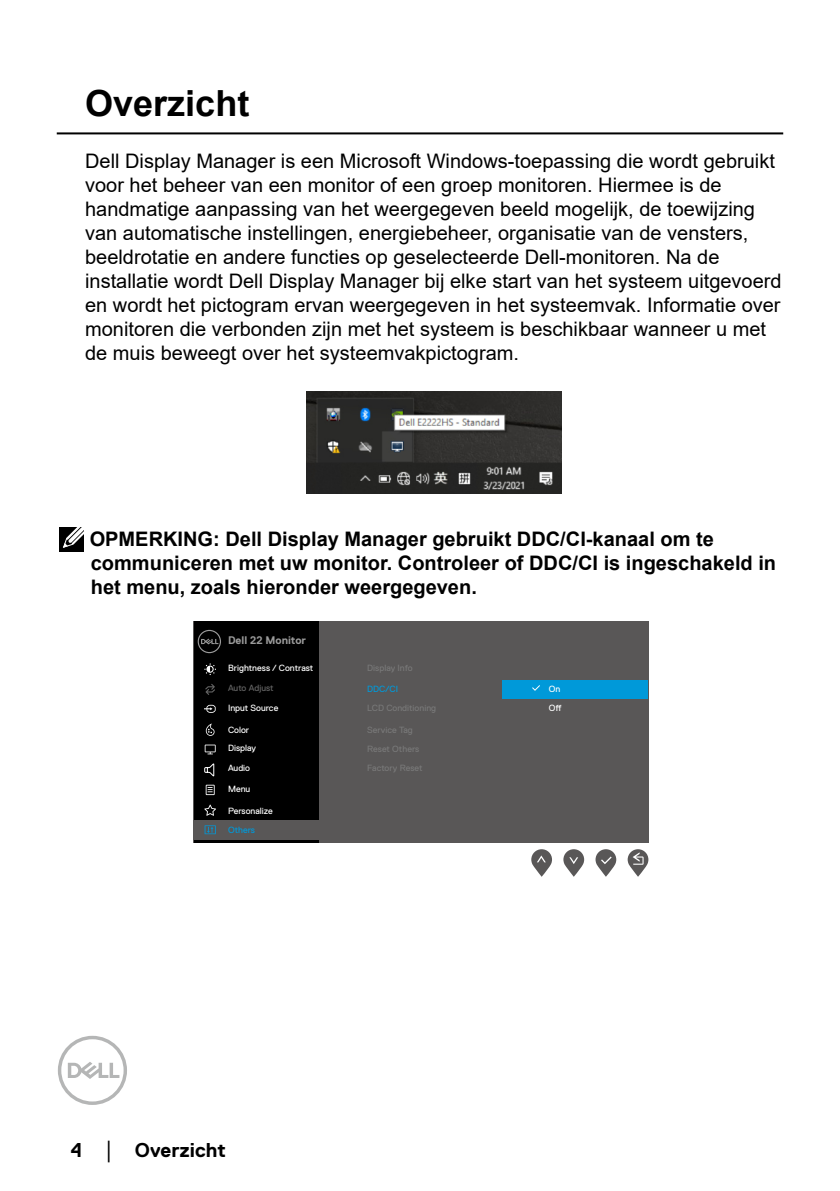
<style>
.page{position:relative;width:840px;height:1191px;background:#fff}
.page>*{position:absolute;margin:0;border:0;box-sizing:border-box;transform-origin:0 0}
.t1{font:700 36px "Arial";color:#000}
.t2{font:20px/24px "Arial";color:#000}
.t3{font:700 20px/24px "Arial";color:#000}
.t4{font:700 20px "Dell Replica";color:#000}
.t5{font:700 11px "Dell Replica";color:#9b9b9b}
.t6{font:9px/18.4px "Dell Replica";color:#fff}
.t7{font:9px/19px "Dell Replica";color:#787878}
.t8{font:9px "Dell Replica";color:#0099d9}
.t9{font:9px "Dell Replica";color:#646464}
.s1{font-family:"Times New Roman";font-weight:400;font-size:18px}
</style>
<div class="page">
<svg style="left:58px;top:1035px;width:69px;height:70px"></svg>
<hr style="left:57px;top:132px;width:725px;height:2px;background:#000">
<img style="left:306px;top:391px;width:255px;height:102px">
<div style="left:60px;top:527px;width:24px;height:24px;background:#000"></div>
<svg style="left:63px;top:527px;width:21px;height:21px"></svg>
<svg style="left:627px;top:849px;width:21px;height:27px"></svg>
<svg style="left:563px;top:849px;width:21px;height:27px"></svg>
<svg style="left:531px;top:849px;width:20px;height:27px"></svg>
<svg style="left:595px;top:849px;width:21px;height:27px"></svg>
<div style="left:193px;top:621px;width:456px;height:221px;background:#595757"></div>
<div style="left:193px;top:621px;width:125px;height:221px;background:#000"></div>
<div style="left:193px;top:820px;width:125px;height:19px;background:#595757"></div>
<svg style="left:197px;top:630px;width:24px;height:23px"></svg>
<svg style="left:204px;top:663px;width:12px;height:12px"></svg>
<svg style="left:205px;top:684px;width:10px;height:11px"></svg>
<svg style="left:206px;top:723px;width:8px;height:13px"></svg>
<svg style="left:204px;top:744px;width:11px;height:10px"></svg>
<svg style="left:205px;top:784px;width:9px;height:11px"></svg>
<svg style="left:204px;top:804px;width:12px;height:11px"></svg>
<svg style="left:204px;top:825px;width:12px;height:9px"></svg>
<svg style="left:204px;top:705px;width:11px;height:8px"></svg>
<svg style="left:204px;top:763px;width:10px;height:13px"></svg>
<div style="left:502px;top:680px;width:145px;height:18px;background:#0099d9"></div>
<svg style="left:532px;top:685px;width:7px;height:6px"></svg>
<h1 class="t1" style="left:85px;top:78px;width:166px">Overzicht</h1>
<p class="t2" style="left:85px;top:149px;width:697px">Dell Display Manager is een Microsoft Windows-toepassing die wordt gebruikt voor het beheer van een monitor of een groep monitoren. Hiermee is de handmatige aanpassing van het weergegeven beeld mogelijk, de toewijzing van automatische instellingen, energiebeheer, organisatie van de vensters, beeldrotatie en andere functies op geselecteerde Dell-monitoren. Na de installatie wordt Dell Display Manager bij elke start van het systeem uitgevoerd en wordt het pictogram ervan weergegeven in het systeemvak. Informatie over monitoren die verbonden zijn met het systeem is beschikbaar wanneer u met de muis beweegt over het systeemvakpictogram.</p>
<p class="t3" style="left:90px;top:527px;width:687px">OPMERKING: Dell Display Manager gebruikt DDC/CI-kanaal om te communiceren met uw monitor. Controleer of DDC/CI is ingeschakeld in het menu, zoals hieronder weergegeven.</p>
<p class="t5" style="left:228px;top:634px;width:79px">Dell 22 Monitor</p>
<p class="t6" style="left:228px;top:659px;width:87px">Brightness / Contrast</p>
<p class="t9" style="left:228px;top:683px;width:47px">Auto Adjust</p>
<p class="t6" style="left:228px;top:698px;width:52px">Input Source</p>
<p class="t6" style="left:228px;top:720px;width:29px">Color<br>Display</p>
<p class="t6" style="left:228px;top:780px;width:24px">Menu</p>
<p class="t7" style="left:367px;top:658px;width:47px">Display Info</p>
<p class="t8" style="left:367px;top:683px;width:32px">DDC/CI</p>
<p class="t7" style="left:367px;top:698px;width:70px">LCD Conditioning</p>
<p class="t7" style="left:367px;top:720px;width:57px">Service Tag<br>Reset Others<br>Factory Reset</p>
<p class="t6" style="left:548px;top:679px;width:14px;line-height:19.2px">On<br>Off</p>
<p class="t6" style="left:228px;top:759px;width:24px">Audio</p>
<p class="t6" style="left:228px;top:801px;width:46px">Personalize</p>
<p class="t8" style="left:228px;top:825px;width:29px">Others</p>
<p class="t4" style="left:71px;top:1139px;width:156px">4 <span class="s1">│</span> Overzicht</p>
</div>
